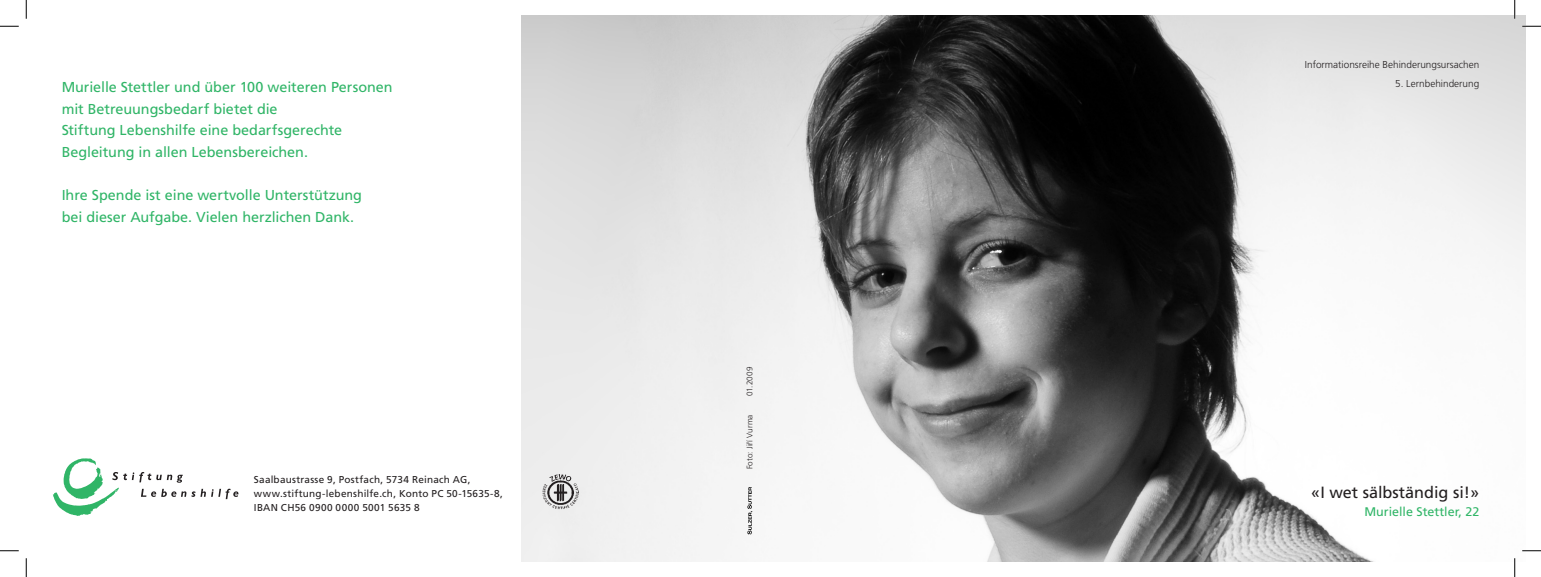
<style>
.page{position:relative;width:1541px;height:577px;background:#fff}
.page>*{position:absolute;margin:0;border:0;box-sizing:border-box;transform-origin:0 0}
.t1{font:16.25px "Frutiger";color:#231f20}
.t2{font:14.38px/21.5px "Frutiger";letter-spacing:-.005em;color:#30b567}
.t3{font:12.5px "Frutiger";color:#30b567}
.t4{font:10px/14.4px "Frutiger";letter-spacing:.025em;color:#231f20}
.t5{font:300 10px "Frutiger";color:#231f20}
.t6{font:300 8.12px "Frutiger";letter-spacing:.015em;color:#231f20}
</style>
<div class="page">
<img style="left:521px;top:16px;width:1004px;height:545px">
<svg style="left:53px;top:458px;width:186px;height:58px"></svg>
<img style="left:543px;top:474px;width:35px;height:36px">
<svg style="left:747px;top:487px;width:5px;height:47px"></svg>
<svg style="left:0;top:25px;width:19px;height:2px"></svg>
<svg style="left:1522px;top:25px;width:19px;height:2px"></svg>
<svg style="left:0;top:550px;width:19px;height:1px"></svg>
<svg style="left:1522px;top:550px;width:19px;height:1px"></svg>
<svg style="left:25px;top:0;width:2px;height:19px"></svg>
<svg style="left:25px;top:558px;width:2px;height:19px"></svg>
<svg style="left:1514px;top:0;width:1px;height:19px"></svg>
<svg style="left:1514px;top:558px;width:1px;height:19px"></svg>
<p class="t2" style="left:62px;top:76px;width:332px">Murielle Stettler und über 100 weiteren Personen mit Betreuungsbedarf bietet die<br>Stiftung Lebenshilfe eine bedarfsgerechte Begleitung in allen Lebensbereichen.</p>
<p class="t2" style="left:62px;top:184px;width:302px">Ihre Spende ist eine wertvolle Unterstützung bei dieser Aufgabe. Vielen herzlichen Dank.</p>
<p class="t4" style="left:254px;top:472px;width:250px">Saalbaustrasse 9, Postfach, 5734 Reinach AG, www.stiftung-lebenshilfe.ch, Konto PC 50-15635-8,<br>IBAN CH56 0900 0000 5001 5635 8</p>
<p class="t6" style="left:745px;top:396px;width:31px;rotate:-90deg">01.2009</p>
<p class="t6" style="left:745px;top:469px;width:56px;rotate:-90deg">Foto: Jiˇrí Vurma</p>
<p class="t5" style="left:1305px;top:59px;width:176px">Informationsreihe Behinderungsursachen</p>
<p class="t5" style="left:1395px;top:78px;width:86px">5. Lernbehinderung</p>
<p class="t1" style="left:1311px;top:482px;width:169px">«I wet sälbständig si!»</p>
<p class="t3" style="left:1364px;top:504px;width:116px">Murielle Stettler, 22</p>
</div>
